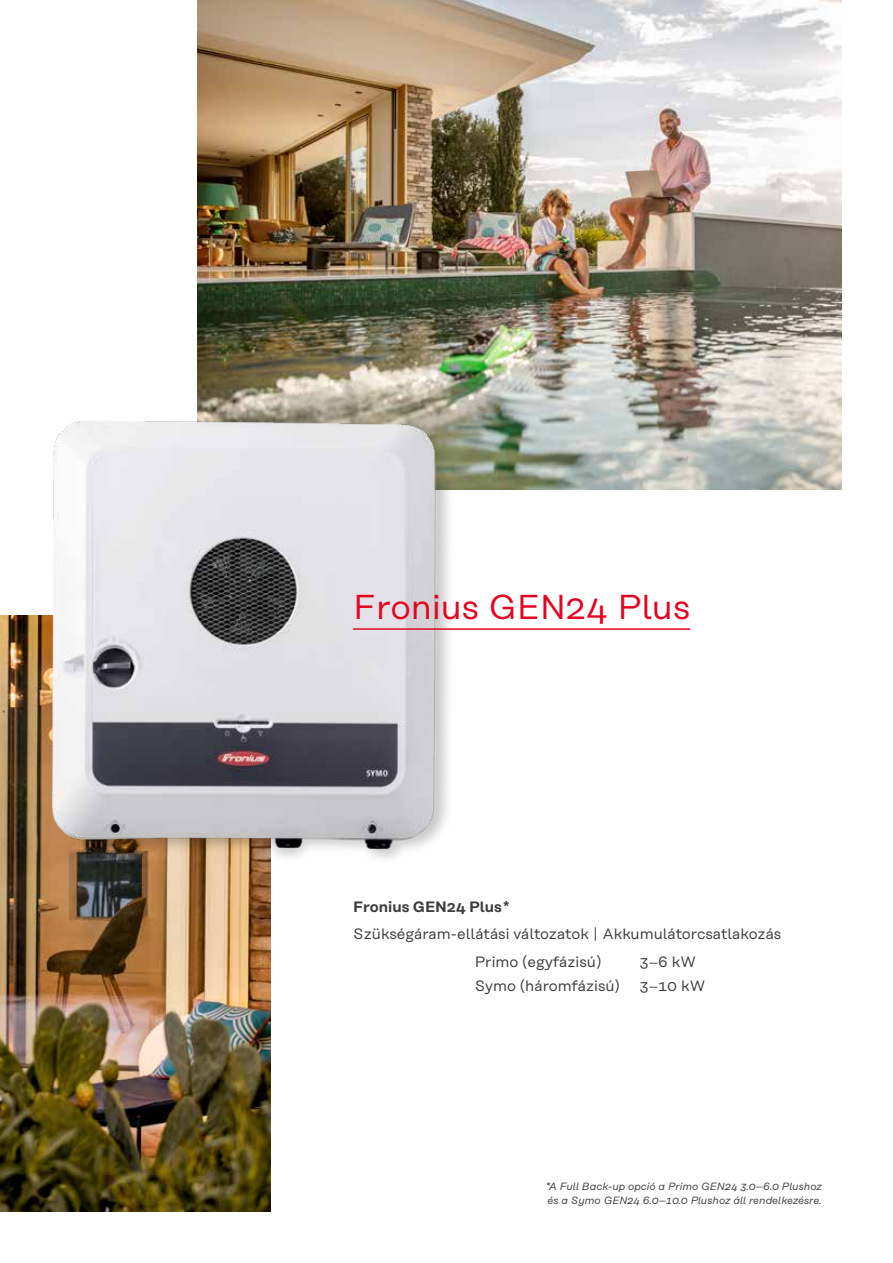
<style>
.page{position:relative;width:893px;height:1263px;background:#fff}
.page>*{position:absolute;margin:0;border:0;box-sizing:border-box;transform-origin:0 0}
.t1{font:34.5px "Rational Text";color:#e40421}
.t2{font:15px/28.2px "Rational Text";color:#3c3c3b}
.t3{font:600 15px "Rational Text";color:#3c3c3b}
.t4{font:italic 10.5px/13.5px "Rational Text";color:#3c3c3b}
.s1{font-size:13.5px}
</style>
<div class="page">
<img style="left:198px;top:0;width:644px;height:489px">
<img style="left:0;top:861px;width:271px;height:351px">
<img style="left:0;top:420px;width:491px;height:441px">
<hr style="left:353px;top:628px;width:337px;height:2px;background:#e40421">
<h1 class="t1" style="left:353px;top:587px;width:338px">Fronius GEN24 Plus</h1>
<p class="t3" style="left:353px;top:897px;width:158px">Fronius GEN24 Plus *</p>
<p class="t2" style="left:475px;top:920px;width:308px;text-indent:-122px">Szükségáram-ellátási változatok | Akkumulátorcsatlakozás<br>Primo (egyfázisú)</p>
<p class="t2" style="left:640px;top:948px;width:58px">3<span class="s1">–</span>6 kW</p>
<p class="t2" style="left:475px;top:972px;width:147px">Symo (háromfázisú)</p>
<p class="t2" style="left:640px;top:972px;width:67px">3<span class="s1">–</span>10 kW</p>
<p class="t4" style="left:546px;top:1179px;width:277px">*A Full Back-up opció a Primo GEN24 3.0–6.0 Plushoz és a Symo GEN24 6.0–10.0 Plushoz áll rendelkezésre.</p>
</div>
